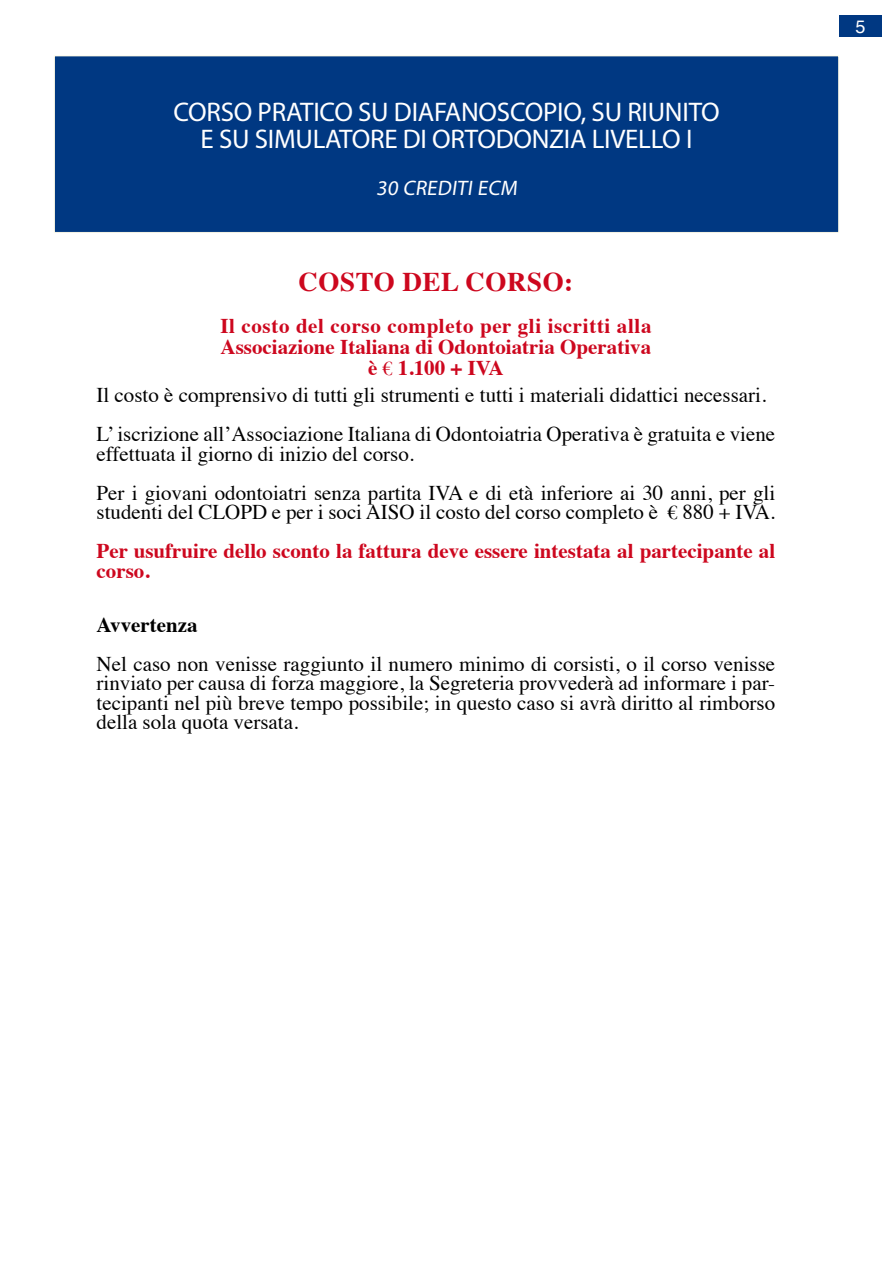
<style>
.page{position:relative;width:893px;height:1263px;background:#fff}
.page>*{position:absolute;margin:0;border:0;box-sizing:border-box;transform-origin:0 0}
.t1{font:27px "Myriad Pro";letter-spacing:-.01em;color:#fff}
.t2{font:700 27px "Times";letter-spacing:.02em;color:#cd071e}
.t3{font:21px/19.5px "Times";color:#000}
.t4{font:700 21px/19.5px "Times";color:#cd071e}
.t5{font:700 21px "Times";letter-spacing:.03em;color:#cd071e}
.t6{font:21px "Myriad Pro";color:#fff}
.t7{font:700 21px "Times";color:#000}
.t8{font:18px "Helvetica";color:#fff}
.s1{font-family:"Garamond";font-weight:400}
.s2{font-family:"Garamond"}
</style>
<div class="page">
<div style="left:839px;top:16px;width:43px;height:21px;background:#003882"></div>
<div style="left:54px;top:56px;width:785px;height:176px;background:#003882"></div>
<div style="left:54px;top:55px;width:785px;height:178px;border:1px solid #fefbe8"></div>
<p class="t1" style="left:173px;top:95px;width:548px">CORSO PRATICO SU DIAFANOSCOPIO, SU RIUNITO</p>
<p class="t1" style="left:201px;top:122px;width:493px">E SU SIMULATORE DI ORTODONZIA LIVELLO I</p>
<p class="t6" style="left:376px;top:175px;width:146px">30 CREDITI ECM</p>
<p class="t2" style="left:299px;top:256px;width:276px">COSTO DEL CORSO:</p>
<p class="t5" style="left:220px;top:306px;width:433px">Il costo del corso completo per gli iscritti alla</p>
<p class="t4" style="left:221px;top:335px;width:432px">Associazione Italiana di Odontoiatria Operativa</p>
<p class="t4" style="left:368px;top:356px;width:137px">è <span class="s1">€</span> 1.100 + IVA</p>
<p class="t3" style="left:97px;top:384px;width:671px">Il costo è comprensivo di tutti gli strumenti e tutti i materiali didattici necessari.</p>
<p class="t3" style="left:97px;top:423px;width:680px">L’ iscrizione all’Associazione Italiana di Odontoiatria Operativa è gratuita e viene effettuata il giorno di inizio del corso.</p>
<p class="t3" style="left:97px;top:481px;width:680px">Per i giovani odontoiatri senza partita IVA e di età inferiore ai 30 anni, per gli studenti del CLOPD e per i soci AISO il costo del corso completo è <span class="s2">€</span> 880 + IVA.</p>
<p class="t4" style="left:97px;top:539px;width:680px">Per usufruire dello sconto la fattura deve essere intestata al partecipante al corso.</p>
<p class="t7" style="left:97px;top:605px;width:103px">Avvertenza</p>
<p class="t3" style="left:97px;top:652px;width:680px;text-align:justify">Nel caso non venisse raggiunto il numero minimo di corsisti, o il corso venisse rinviato per causa di forza maggiore, la Segreteria provvederà ad informare i par&shy;tecipanti nel più breve tempo possibile; in questo caso si avrà diritto al rimborso della sola quota versata.</p>
<p class="t8" style="left:855px;top:13px;width:12px">5</p>
</div>
